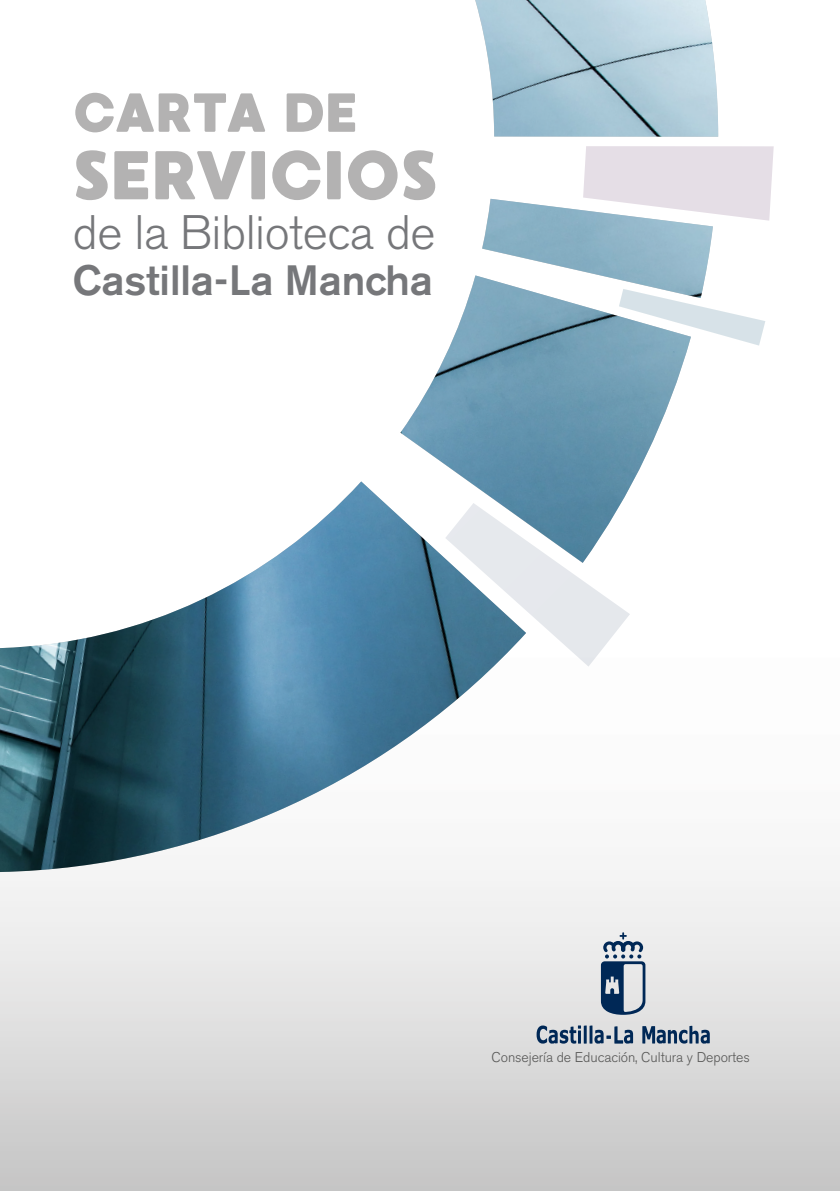
<style>
.page{position:relative;width:840px;height:1191px;background:#fff}
.page>*{position:absolute;margin:0;border:0;box-sizing:border-box;transform-origin:0 0}
.t1{font:68.8px "MADE Waffle Soft";color:#b3b2b2;scale:.96 1}
.t2{font:54.8px "MADE Waffle Soft";letter-spacing:-.03em;color:#b3b2b2;scale:.96 1}
.t3{font:300 48px "Akzidenz Grotesk BE";letter-spacing:-.01em;color:#76777a}
.t4{font:500 42px "Akzidenz Grotesk BE";color:#76777a}
.t5{font:300 14px "Akzidenz Grotesk BE";letter-spacing:-.005em;color:#575756}
</style>
<div class="page">
<div style="left:0;top:478px;width:839px;height:713px;background:linear-gradient(to bottom,#fff,#d2d2d2)"></div>
<img style="left:0;top:0;width:717px;height:872px">
<svg style="left:582px;top:146px;width:191px;height:75px;background:#e5e1e8"></svg>
<svg style="left:445px;top:503px;width:184px;height:163px"></svg>
<svg style="left:618px;top:289px;width:147px;height:56px"></svg>
<svg style="left:642px;top:1025px;width:67px;height:18px"></svg>
<svg style="left:536px;top:1025px;width:96px;height:18px;background:#8292a6"></svg>
<svg style="left:600px;top:932px;width:45px;height:82px;background:#8798ab"></svg>
<h2 class="t2" style="left:73px;top:79px;width:298px">CARTA DE</h2>
<h1 class="t1" style="left:73px;top:133px;width:382px">SERVICIOS</h1>
<h3 class="t3" style="left:73px;top:206px;width:364px">de la Biblioteca de</h3>
<h3 class="t4" style="left:73px;top:255px;width:361px">Castilla-La Mancha</h3>
<p class="t5" style="left:491px;top:1049px;width:260px">Consejería de Educación, Cultura y Deportes</p>
</div>
